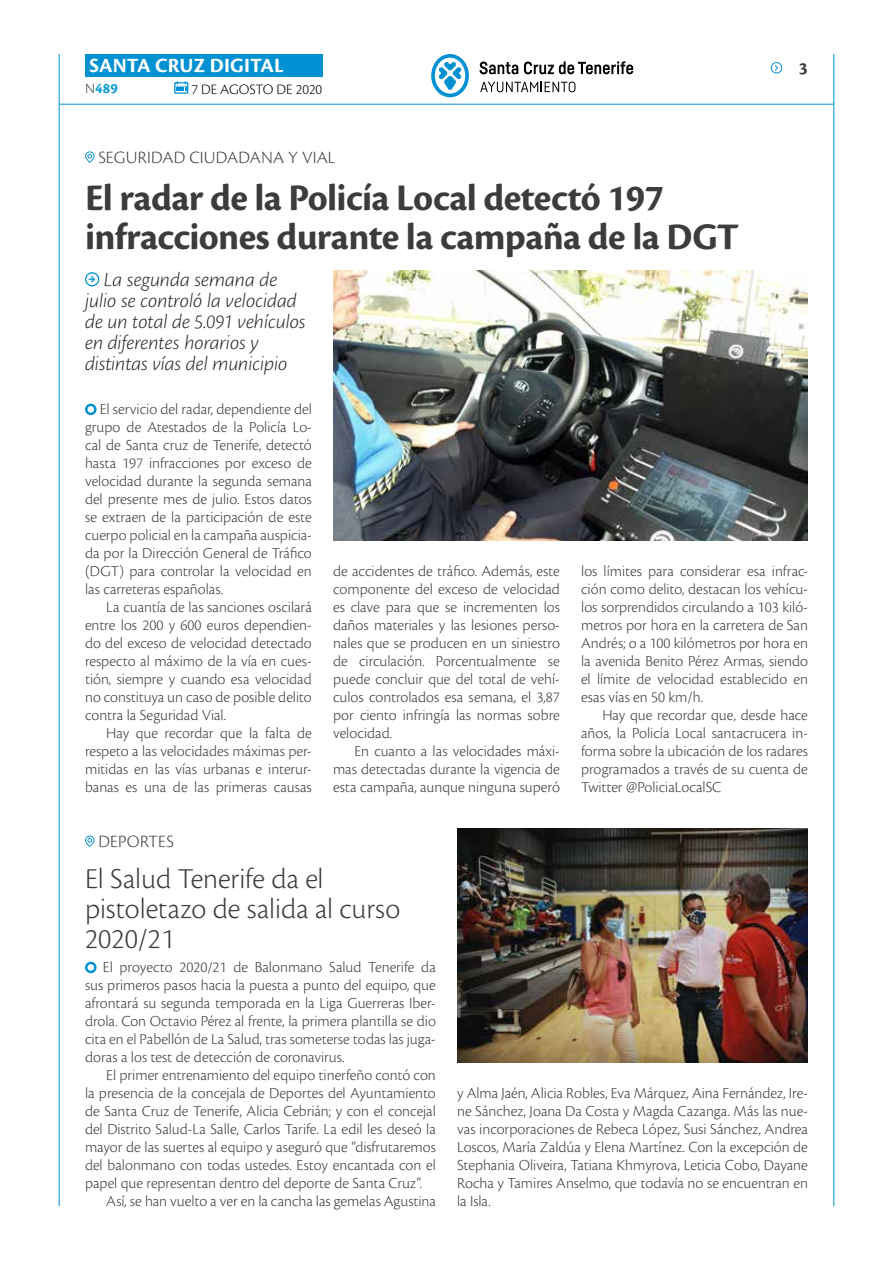
<style>
.page{position:relative;width:893px;height:1263px;background:#fff}
.page>*{position:absolute;margin:0;border:0;box-sizing:border-box;transform-origin:0 0}
.t1{font:700 39px/39px "Cronos Pro";letter-spacing:-.015em;color:#3c3c3b}
.t2{font:300 30px/30px "Cronos Pro";color:#3c3c3b}
.t3{font:italic 300 21px/21px "Cronos Pro";letter-spacing:-.005em;color:#282827}
.t4{font:700 21px "Cronos Pro";letter-spacing:.005em;color:#fff}
.t5{font:300 18px "Cronos Pro";letter-spacing:.01em;color:#3c3c3b}
.t6{font:700 18px "Cronos Pro";color:#3c3c3b}
.t7{font:300 15.9px/18px "Cronos Pro";color:#3c3c3b;text-align:justify}
.t8{font:300 15px "Cronos Pro";color:#000}
.t9{font:700 15px "Cronos Pro";color:#079bd8}
.s1{font-weight:300;color:#3c3c3b}
</style>
<div class="page">
<hr style="left:59px;top:104px;width:775px;height:1px;background:#0091d3">
<div style="left:85px;top:54px;width:238px;height:23px;background:#0091d3"></div>
<svg style="left:174px;top:81px;width:14px;height:13px"></svg>
<hr style="left:59px;top:54px;width:1px;height:1152px;background:#0091d3">
<hr style="left:833px;top:54px;width:1px;height:1152px;background:#0091d3">
<svg style="left:771px;top:62px;width:12px;height:11px"></svg>
<svg style="left:431px;top:54px;width:38px;height:43px"></svg>
<svg style="left:480px;top:62px;width:38px;height:12px"></svg>
<svg style="left:524px;top:61px;width:109px;height:13px"></svg>
<svg style="left:480px;top:82px;width:95px;height:10px"></svg>
<svg style="left:85px;top:403px;width:12px;height:13px"></svg>
<img style="left:333px;top:270px;width:475px;height:270px">
<svg style="left:85px;top:961px;width:12px;height:13px"></svg>
<svg style="left:85px;top:272px;width:14px;height:14px"></svg>
<svg style="left:85px;top:151px;width:9px;height:12px"></svg>
<svg style="left:85px;top:835px;width:9px;height:12px"></svg>
<img style="left:457px;top:828px;width:351px;height:234px">
<h3 class="t4" style="left:89px;top:53px;width:196px">SANTA CRUZ DIGITAL</h3>
<p class="t9" style="left:85px;top:80px;width:34px"><span class="s1">N</span>489</p>
<p class="t8" style="left:191px;top:80px;width:132px">7 DE AGOSTO DE 2020</p>
<p class="t5" style="left:98px;top:147px;width:238px">SEGURIDAD CIUDADANA Y VIAL</p>
<h1 class="t1" style="left:85px;top:179px;width:655px">El radar de la Policía Local detectó 197 infracciones durante la campaña de la DGT</h1>
<h3 class="t3" style="left:85px;top:269px;width:222px;text-indent:19px">La segunda semana de julio se controló la velocidad de un total de 5.091 vehículos en diferentes horarios y distintas vías del municipio</h3>
<p class="t6" style="left:799px;top:58px;width:10px">3</p>
<p class="t7" style="left:85px;top:400px;width:228px;text-indent:15px">El servicio del radar, dependiente del grupo de Atestados de la Policía Lo&shy;cal de Santa cruz de Tenerife, detectó hasta 197 infracciones por exceso de velocidad durante la segunda semana del presente mes de julio. Estos datos se extraen de la participación de este cuerpo policial en la campaña auspicia&shy;da por la Dirección General de Tráfico (DGT) para controlar la velocidad en las carreteras españolas.</p>
<p class="t7" style="left:85px;top:598px;width:228px;text-indent:21px">La cuantía de las sanciones oscilará entre los 200 y 600 euros dependien&shy;do del exceso de velocidad detectado respecto al máximo de la vía en cues&shy;tión, siempre y cuando esa velocidad no constituya un caso de posible delito contra la Seguridad Vial.</p>
<p class="t7" style="left:85px;top:724px;width:228px;text-indent:21px">Hay que recordar que la falta de respeto a las velocidades máximas per&shy;mitidas en las vías urbanas e interur&shy;banas es una de las primeras causas</p>
<p class="t5" style="left:98px;top:831px;width:77px">DEPORTES</p>
<p class="t7" style="left:333px;top:562px;width:228px">de accidentes de tráfico. Además, este componente del exceso de velocidad es clave para que se incrementen los daños materiales y las lesiones perso&shy;nales que se producen en un siniestro de circulación. Porcentualmente se puede concluir que del total de vehí&shy;culos controlados esa semana, el 3,87 por ciento infringía las normas sobre velocidad.</p>
<p class="t7" style="left:333px;top:742px;width:228px;text-indent:21px">En cuanto a las velocidades máxi&shy;mas detectadas durante la vigencia de esta campaña, aunque ninguna superó</p>
<h2 class="t2" style="left:85px;top:863px;width:317px">El Salud Tenerife da el pistoletazo de salida al curso<br>2020/21</h2>
<p class="t7" style="left:581px;top:562px;width:228px">los límites para considerar esa infrac&shy;ción como delito, destacan los vehícu&shy;los sorprendidos circulando a 103 kiló&shy;metros por hora en la carretera de San Andrés; o a 100 kilómetros por hora en la avenida Benito Pérez Armas, siendo el límite de velocidad establecido en esas vías en 50 km/h.</p>
<p class="t7" style="left:581px;top:706px;width:228px;text-indent:21px">Hay que recordar que, desde hace años, la Policía Local santacrucera in&shy;forma sobre la ubicación de los radares programados a través de su cuenta de Twitter @PoliciaLocalSC</p>
<p class="t7" style="left:85px;top:958px;width:352px;text-indent:18px">El proyecto 2020/21 de Balonmano Salud Tenerife da sus primeros pasos hacia la puesta a punto del equipo, que afrontará su segunda temporada en la Liga Guerreras Iber&shy;drola. Con Octavio Pérez al frente, la primera plantilla se dio cita en el Pabellón de La Salud, tras someterse todas las juga&shy;doras a los test de detección de coronavirus.</p>
<p class="t7" style="left:106px;top:1066px;width:331px">El primer entrenamiento del equipo tinerfeño contó con</p>
<p class="t7" style="left:85px;top:1084px;width:352px">la presencia de la concejala de Deportes del Ayuntamiento</p>
<p class="t7" style="left:85px;top:1102px;width:352px">de Santa Cruz de Tenerife, Alicia Cebrián; y con el concejal</p>
<p class="t7" style="left:85px;top:1120px;width:352px">del Distrito Salud-La Salle, Carlos Tarife. La edil les deseó la</p>
<p class="t7" style="left:85px;top:1138px;width:352px">mayor de las suertes al equipo y aseguró que “disfrutaremos</p>
<p class="t7" style="left:85px;top:1156px;width:352px">del balonmano con todas ustedes. Estoy encantada con el</p>
<p class="t7" style="left:85px;top:1174px;width:339px">papel que representan dentro del deporte de Santa Cruz”.</p>
<p class="t7" style="left:106px;top:1192px;width:331px">Así, se han vuelto a ver en la cancha las gemelas Agustina</p>
<p class="t7" style="left:457px;top:1084px;width:352px">y Alma Jaén, Alicia Robles, Eva Márquez, Aina Fernández, Ire&shy;ne Sánchez, Joana Da Costa y Magda Cazanga. Más las nue&shy;vas incorporaciones de Rebeca López, Susi Sánchez, Andrea Loscos, María Zaldúa y Elena Martínez. Con la excepción de Stephania Oliveira, Tatiana Khmyrova, Leticia Cobo, Dayane Rocha y Tamires Anselmo, que todavía no se encuentran en la Isla.</p>
</div>
